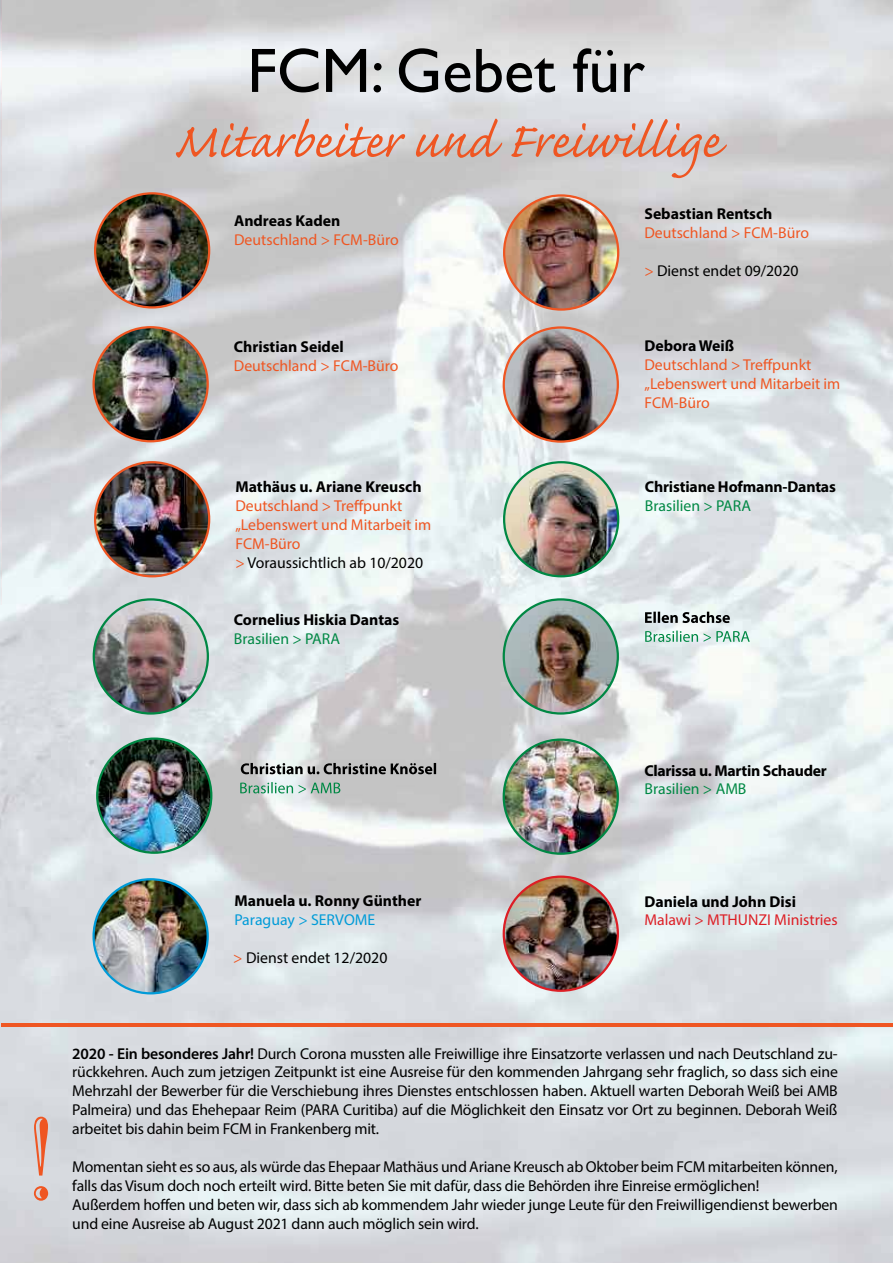
<style>
.page{position:relative;width:893px;height:1263px;background:#fff}
.page>*{position:absolute;margin:0;border:0;box-sizing:border-box;transform-origin:0 0}
.t1{font:117.6px "Imprint MT Shadow";color:#ef5622}
.t2{font:63px "Caflisch Script Pro";color:#ef5622}
.t3{font:63px "Gill Sans";color:#000}
.t4{font:15.75px/18.9px "Myriad Pro";letter-spacing:-.01em;color:#000;text-align:justify}
.t5{font:15.75px/18.9px "Myriad Pro";color:#ef5622}
.t6{font:700 15.75px "Myriad Pro";color:#000}
.t7{font:15.75px "Myriad Pro";color:#084}
.t8{font:700 15.75px "Myriad Pro";letter-spacing:-.02em;color:#000}
.t9{font:15.75px "Myriad Pro";color:#dd1e25}
.t10{font:15.75px "Myriad Pro";color:#009bd8}
.s1{color:#000}
.s2{color:#ef5622}
.s3{font-weight:600}
</style>
<div class="page">
<img style="left:0;top:0;width:893px;height:1263px">
<img style="left:93px;top:598px;width:116px;height:117px">
<img style="left:94px;top:192px;width:116px;height:117px">
<svg style="left:645px;top:631px;width:105px;height:11px"></svg>
<svg style="left:645px;top:612px;width:85px;height:11px"></svg>
<img style="left:503px;top:598px;width:116px;height:117px">
<img style="left:503px;top:194px;width:116px;height:117px">
<img style="left:503px;top:738px;width:116px;height:117px">
<img style="left:503px;top:326px;width:116px;height:117px">
<img style="left:92px;top:878px;width:117px;height:116px">
<img style="left:503px;top:461px;width:116px;height:116px">
<img style="left:92px;top:326px;width:117px;height:116px">
<svg style="left:240px;top:782px;width:100px;height:11px"></svg>
<img style="left:96px;top:737px;width:116px;height:117px">
<img style="left:0;top:0;width:1px;height:605px">
<svg style="left:241px;top:763px;width:195px;height:11px;background:#7b7c7b"></svg>
<hr style="left:1px;top:1024px;width:892px;height:3px;background:#ef5622">
<img style="left:503px;top:875px;width:116px;height:117px">
<img style="left:94px;top:461px;width:116px;height:116px">
<h2 class="t3" style="left:247px;top:33px;width:399px">FCM: Gebet für</h2>
<h2 class="t2" style="left:173px;top:98px;width:548px">Mitarbeiter und Freiwillige</h2>
<p class="t6" style="left:234px;top:214px;width:108px">Andreas Kaden</p>
<p class="t5" style="left:234px;top:230px;width:166px">Deutschland &gt; FCM-Büro</p>
<p class="t6" style="left:234px;top:341px;width:111px">Christian Seidel</p>
<p class="t5" style="left:234px;top:356px;width:166px">Deutschland &gt; FCM-Büro</p>
<p class="t6" style="left:235px;top:481px;width:188px">Mathäus u. Ariane Kreusch</p>
<p class="t5" style="left:235px;top:496px;width:198px">Deutschland &gt; Treffpunkt „Lebenswert und Mitarbeit im<br>FCM-Büro<br>&gt; <span class="s1">Voraussichtlich ab 10/2020</span></p>
<p class="t6" style="left:234px;top:614px;width:167px">Cornelius Hiskia Dantas</p>
<p class="t7" style="left:234px;top:629px;width:108px">Brasilien &gt; PARA</p>
<p class="t6" style="left:644px;top:208px;width:130px">Sebastian Rentsch</p>
<p class="t5" style="left:644px;top:223px;width:166px">Deutschland &gt; FCM-Büro</p>
<p class="t4" style="left:644px;top:261px;width:156px"><span class="s2">&gt;</span> Dienst endet 09/2020</p>
<p class="t6" style="left:644px;top:340px;width:91px">Debora Weiß</p>
<p class="t5" style="left:644px;top:355px;width:198px">Deutschland &gt; Treffpunkt „Lebenswert und Mitarbeit im<br>FCM-Büro</p>
<p class="t6" style="left:645px;top:481px;width:193px">Christiane Hofmann-Dantas</p>
<p class="t7" style="left:645px;top:496px;width:108px">Brasilien &gt; PARA</p>
<p class="t8" style="left:644px;top:764px;width:184px">Clarissa u. Martin Schauder</p>
<p class="t7" style="left:644px;top:780px;width:104px">Brasilien &gt; AMB</p>
<p class="t6" style="left:234px;top:895px;width:188px">Manuela u. Ronny Günther</p>
<p class="t10" style="left:234px;top:910px;width:142px">Paraguay &gt; SERVOME</p>
<p class="t4" style="left:233px;top:948px;width:156px"><span class="s2">&gt;</span> Dienst endet 12/2020</p>
<p class="t6" style="left:644px;top:895px;width:153px">Daniela und John Disi</p>
<p class="t9" style="left:644px;top:911px;width:195px">Malawi &gt; MTHUNZI Ministries</p>
<h1 class="t1" style="left:27px;top:1090px;width:30px">!</h1>
<p class="t4" style="left:72px;top:1044px;width:767px"><span class="s3">2020 - Ein besonderes Jahr!</span> Durch Corona mussten alle Freiwillige ihre Einsatzorte verlassen und nach Deutschland zu&shy;rückkehren. Auch zum jetzigen Zeitpunkt ist eine Ausreise für den kommenden Jahrgang sehr fraglich, so dass sich eine Mehrzahl der Bewerber für die Verschiebung ihres Dienstes entschlossen haben. Aktuell warten Deborah Weiß bei AMB Palmeira) und das Ehehepaar Reim (PARA Curitiba) auf die Möglichkeit den Einsatz vor Ort zu beginnen. Deborah Weiß arbeitet bis dahin beim FCM in Frankenberg mit.</p>
<p class="t4" style="left:72px;top:1157px;width:767px;text-align:left">Momentan sieht es so aus, als würde das Ehepaar Mathäus und Ariane Kreusch ab Oktober beim FCM mitarbeiten können, falls das Visum doch noch erteilt wird. Bitte beten Sie mit dafür, dass die Behörden ihre Einreise ermöglichen!<br>Außerdem hoffen und beten wir, dass sich ab kommendem Jahr wieder junge Leute für den Freiwilligendienst bewerben und eine Ausreise ab August 2021 dann auch möglich sein wird.</p>
</div>
